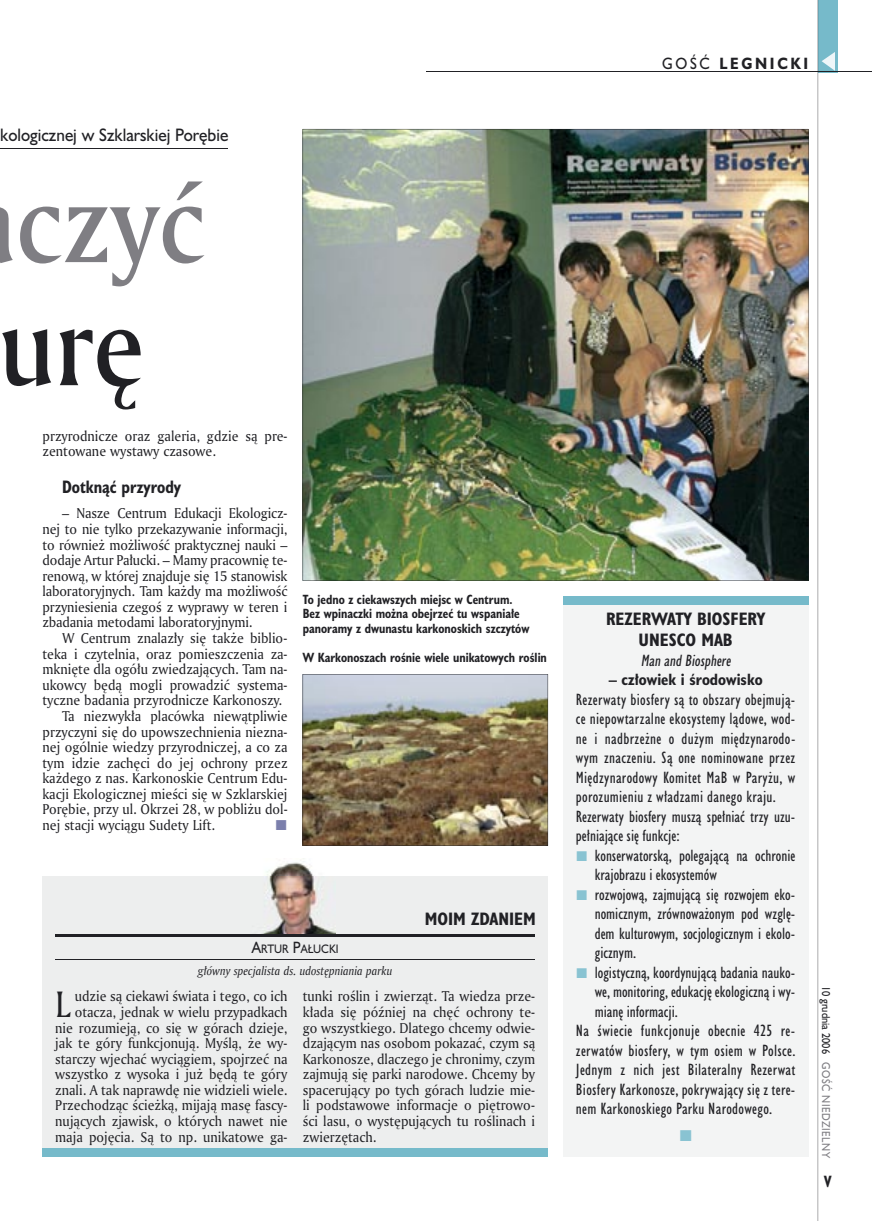
<style>
.page{position:relative;width:872px;height:1221px;background:#fff}
.page>*{position:absolute;margin:0;border:0;box-sizing:border-box;transform-origin:0 0}
.t1{font:108px "Amerigo Md PL";color:#7f7e83;scale:.9 1}
.t2{font:108px "Amerigo Md PL";color:#212125;scale:.9 1}
.t3{font:35.55px "Amerigo PL";color:#212125;scale:.9 1}
.t4{font:700 16.5px/21px "Humanst 521 Cn PL";color:#212125;text-align:center}
.t5{font:16.5px "Humanst 521 PL";color:#212125;scale:.94 1}
.t6{font:700 16.5px "Humanst 521 Cn PL";color:#212125;scale:.94 1}
.t7{font:15px/19.5px "Humanst 521 Cn PL";letter-spacing:.02em;color:#212125}
.t8{font:15px "Humanst 521 Cn PL";color:#212125}
.t9{font:700 15px "Humanst 521 Cn PL";color:#212125}
.t10{font:700 15px "Humanst 521 PL";letter-spacing:.2em;color:#212125;scale:.9 1}
.t11{font:700 15px "Humanst 521 Cn PL";color:#212125;scale:.94 1}
.t12{font:13.8px/15.6px "Amerigo PL";color:#212125;text-align:justify;scale:.94 1}
.t13{font:700 12.3px/14.4px "Humanst 521 Cn PL";color:#212125;scale:.94 1}
.t14{font:italic 11.7px "Amerigo PL";color:#212125;scale:.94 1}
.t15{font:11.25px "Humanst 521 PL";color:#212125;scale:.9 1}
.t16{font:10.5px "Humanst 521 PL";letter-spacing:.05em;color:#7f7e83;scale:.9 1}
.t17{font:10.5px "Humanst 521 PL";color:#212125;scale:.9 1}
.s1{font-size:15px}
.s2{font-weight:400}
</style>
<div class="page">
<div style="left:818px;top:0;width:19px;height:72px;background:#76baca"></div>
<hr style="left:817px;top:0;width:1px;height:1220px;background:#212125">
<svg style="left:821px;top:52px;width:14px;height:19px"></svg>
<hr style="left:425px;top:72px;width:447px;height:1px;background:#212125">
<div style="left:563px;top:596px;width:245px;height:560px;background:#f3f4f4"></div>
<div style="left:563px;top:596px;width:245px;height:8px;background:#76baca"></div>
<div style="left:43px;top:876px;width:505px;height:280px;background:#edeeee"></div>
<div style="left:43px;top:1148px;width:505px;height:8px;background:#76baca"></div>
<img style="left:261px;top:858px;width:74px;height:76px">
<hr style="left:55px;top:934px;width:480px;height:1px;background:#212125">
<hr style="left:55px;top:936px;width:480px;height:1px;background:#212125">
<hr style="left:55px;top:958px;width:480px;height:1px;background:#212125">
<hr style="left:0;top:148px;width:228px;height:1px;background:#212125">
<img style="left:303px;top:129px;width:505px;height:451px">
<img style="left:303px;top:674px;width:245px;height:171px">
<p class="t5" style="left:0;top:124px;width:244px">kologicznej w Szklarskiej Porębie</p>
<h1 class="t1" style="left:16px;top:151px;width:211px">czyć</h1>
<h1 class="t2" style="left:-1px;top:274px;width:163px">urę</h1>
<p class="t12" style="left:43px;top:427px;width:262px">przyrodnicze oraz galeria, gdzie są pre&shy;zentowane wystawy czasowe.</p>
<p class="t6" style="left:62px;top:475px;width:128px">Dotknąć przyrody</p>
<p class="t12" style="left:43px;top:505px;width:262px;text-indent:20px">– Nasze Centrum Edukacji Ekologicz&shy;nej to nie tylko przekazywanie informacji, to również możliwość praktycznej nauki – dodaje Artur Pałucki. – Mamy pracownię te&shy;renową, w której znajduje się 15 stanowisk laboratoryjnych. Tam każdy ma możliwość przyniesienia czegoś z wyprawy w teren i zbadania metodami laboratoryjnymi.</p>
<p class="t12" style="left:62px;top:630px;width:241px">W Centrum znalazły się także biblio-</p>
<p class="t12" style="left:43px;top:645px;width:262px">teka i czytelnia, oraz pomieszczenia za-</p>
<p class="t12" style="left:43px;top:661px;width:262px">mknięte dla ogółu zwiedzających. Tam na-</p>
<p class="t12" style="left:43px;top:676px;width:262px">ukowcy będą mogli prowadzić systema-</p>
<p class="t12" style="left:43px;top:692px;width:256px">tyczne badania przyrodnicze Karkonoszy.</p>
<p class="t12" style="left:62px;top:707px;width:241px">Ta niezwykła placówka niewątpliwie</p>
<p class="t12" style="left:43px;top:723px;width:262px">przyczyni się do upowszechnienia niezna-</p>
<p class="t12" style="left:43px;top:739px;width:262px">nej ogólnie wiedzy przyrodniczej, a co za</p>
<p class="t12" style="left:43px;top:754px;width:262px">tym idzie zachęci do jej ochrony przez</p>
<p class="t12" style="left:43px;top:770px;width:262px">każdego z nas. Karkonoskie Centrum Edu-</p>
<p class="t12" style="left:43px;top:785px;width:262px">kacji Ekologicznej mieści się w Szklarskiej</p>
<p class="t12" style="left:43px;top:801px;width:262px">Porębie, przy ul. Okrzei 28, w pobliżu dol-</p>
<p class="t12" style="left:43px;top:816px;width:185px">nej stacji wyciągu Sudety Lift.</p>
<p class="t13" style="left:303px;top:592px;width:242px">To jedno z ciekawszych miejsc w Centrum.<br>Bez wpinaczki można obejrzeć tu wspaniałe panoramy z dwunastu karkonoskich szczytów</p>
<p class="t13" style="left:303px;top:649px;width:261px">W Karkonoszach rośnie wiele unikatowych roślin</p>
<p class="t4" style="left:425px;top:907px;width:112px">MOIM ZDANIEM</p>
<p class="t15" style="left:252px;top:941px;width:98px"><span class="s1">A</span>RTUR <span class="s1">P</span>AŁUCKI</p>
<p class="t14" style="left:198px;top:962px;width:208px">główny specjalista ds. udostępniania parku</p>
<p class="t12" style="left:55px;top:988px;width:248px;text-align:right">udzie są ciekawi świata i tego, co ich otacza, jednak w wielu przypadkach nie rozumieją, co się w górach dzieje, jak te góry funkcjonują. Myślą, że wy&shy;starczy wjechać wyciągiem, spojrzeć na wszystko z wysoka i już będą te góry znali. A tak naprawdę nie widzieli wiele.<br>Przechodząc ścieżką, mijają masę fascy&shy;nujących zjawisk, o których nawet nie maja pojęcia. Są to np. unikatowe ga-</p>
<p class="t12" style="left:303px;top:988px;width:248px">tunki roślin i zwierząt. Ta wiedza prze&shy;kłada się później na chęć ochrony te&shy;go wszystkiego. Dlatego chcemy odwie&shy;dzającym nas osobom pokazać, czym są Karkonosze, dlaczego je chronimy, czym zajmują się parki narodowe. Chcemy by spacerujący po tych górach ludzie mie&shy;li podstawowe informacje o piętrowo&shy;ści lasu, o występujących tu roślinach i zwierzętach.</p>
<h2 class="t3" style="left:55px;top:980px;width:19px">L</h2>
<p class="t10" style="left:662px;top:53px;width:164px"><span class="s2">GOŚĆ</span> LEGNICKI</p>
<p class="t4" style="left:606px;top:608px;width:161px">REZERWATY BIOSFERY<br>UNESCO MAB</p>
<p class="t7" style="left:640px;top:650px;width:94px">Man and Biosphere</p>
<p class="t9" style="left:608px;top:669px;width:155px">– człowiek i środowisko</p>
<p class="t7" style="left:576px;top:689px;width:221px">Rezerwaty biosfery są to obszary obejmują&shy;ce niepowtarzalne ekosystemy lądowe, wod&shy;ne i nadbrzeżne o dużym międzynarodo&shy;wym znaczeniu. Są one nominowane przez Międzynarodowy Komitet MaB w Paryżu, w porozumieniu z władzami danego kraju.<br>Rezerwaty biosfery muszą spełniać trzy uzu&shy;pełniające się funkcje:</p>
<p class="t8" style="left:594px;top:845px;width:202px">konserwatorską, polegającą na ochronie</p>
<p class="t8" style="left:594px;top:865px;width:124px">krajobrazu i ekosystemów</p>
<p class="t8" style="left:594px;top:884px;width:202px">rozwojową, zajmującą się rozwojem eko-</p>
<p class="t8" style="left:594px;top:904px;width:202px">nomicznym, zrównoważonym pod wzglę-</p>
<p class="t8" style="left:594px;top:923px;width:202px">dem kulturowym, socjologicznym i ekolo-</p>
<p class="t8" style="left:594px;top:943px;width:43px">gicznym.</p>
<p class="t8" style="left:594px;top:962px;width:202px">logistyczną, koordynującą badania nauko-</p>
<p class="t8" style="left:594px;top:982px;width:202px">we, monitoring, edukację ekologiczną i wy-</p>
<p class="t8" style="left:594px;top:1001px;width:85px">mianę informacji.</p>
<p class="t7" style="left:576px;top:1020px;width:221px">Na świecie funkcjonuje obecnie 425 re-</p>
<p class="t7" style="left:576px;top:1040px;width:221px">zerwatów biosfery, w tym osiem w Polsce.</p>
<p class="t7" style="left:576px;top:1059px;width:221px">Jednym z nich jest Bilateralny Rezerwat</p>
<p class="t7" style="left:576px;top:1079px;width:221px">Biosfery Karkonosze, pokrywający się z tere-</p>
<p class="t7" style="left:576px;top:1098px;width:198px">nem Karkonoskiego Parku Narodowego.</p>
<p class="t17" style="left:833px;top:985px;width:77px;rotate:90deg">10 grudnia 2006</p>
<p class="t16" style="left:833px;top:1062px;width:108px;rotate:90deg">GOŚĆ NIEDZIELNY</p>
<p class="t11" style="left:824px;top:1171px;width:9px">V</p>
</div>
